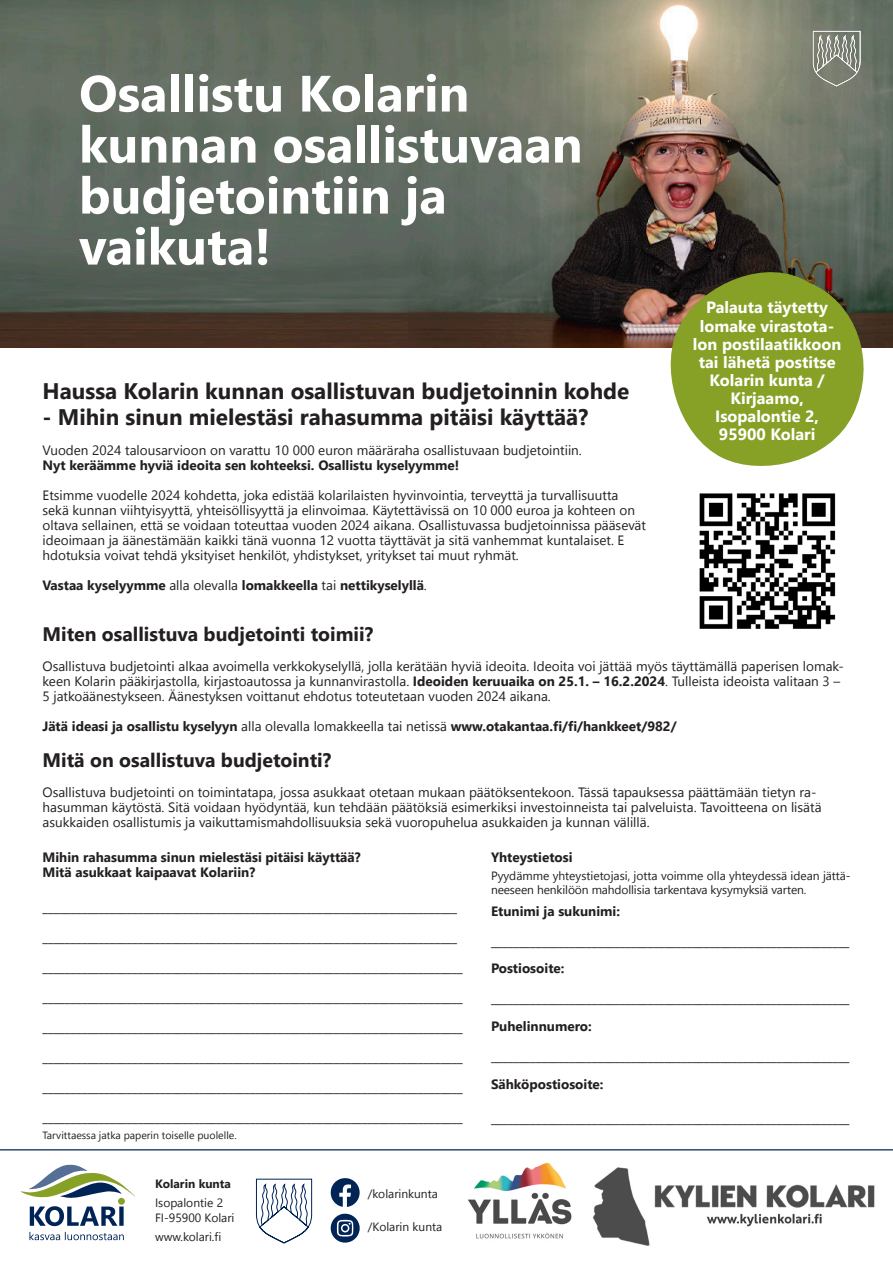
<style>
.page{position:relative;width:893px;height:1263px;background:#fff}
.page>*{position:absolute;margin:0;border:0;box-sizing:border-box;transform-origin:0 0}
.t1{font:700 51px/51px "Nirmala UI";color:#fff}
.t2{font:700 22.5px "Nirmala UI";color:#231f20}
.t3{font:700 19.5px "Nirmala UI";color:#231f20}
.t4{font:700 16.35px/18.1px "Nirmala UI";color:#fff;text-align:center}
.t5{font:13.5px/15px "Nirmala UI";color:#231f20}
.t6{font:700 13.5px/15px "Nirmala UI";color:#231f20}
.t7{font:12px/13.5px "Nirmala UI";color:#231f20}
.t8{font:700 12px "Nirmala UI";color:#231f20}
.t9{font:10.5px "Nirmala UI";color:#231f20}
.s1{font-weight:700}
.s2{font-weight:400}
</style>
<div class="page">
<img style="left:0;top:0;width:893px;height:348px">
<img style="left:813px;top:31px;width:48px;height:55px">
<img style="left:468px;top:1162px;width:104px;height:77px">
<img style="left:593px;top:1167px;width:282px;height:79px">
<svg style="left:256px;top:1178px;width:57px;height:66px"></svg>
<svg style="left:30px;top:1206px;width:94px;height:20px"></svg>
<svg style="left:29px;top:1232px;width:95px;height:8px"></svg>
<div style="left:118px;top:1198px;width:7px;height:7px;background:#86a126;border-radius:50%"></div>
<svg style="left:20px;top:1164px;width:115px;height:34px"></svg>
<svg style="left:330px;top:1178px;width:30px;height:65px"></svg>
<hr style="left:0;top:1149px;width:893px;height:1px;background:#002456">
<svg style="left:657px;top:256px;width:222px;height:210px;fill:#86a126"></svg>
<img style="left:699px;top:493px;width:137px;height:136px">
<p class="t1" style="left:79px;top:65px;width:505px">Osallistu Kolarin kunnan osallistuvaan budjetointiin ja vaikuta!</p>
<p class="t4" style="left:693px;top:298px;width:150px">Palauta täytetty lomake virastota&shy;lon postilaatikkoon tai lähetä postitse</p>
<p class="t4" style="left:710px;top:370px;width:117px">Kolarin kunta /<br>Kirjaamo,<br>Isopalontie 2,<br>95900 Kolari</p>
<p class="t2" style="left:43px;top:373px;width:588px">Haussa Kolarin kunnan osallistuvan budjetoinnin kohde</p>
<p class="t2" style="left:43px;top:398px;width:547px">- Mihin sinun mielestäsi rahasumma pitäisi käyttää?</p>
<p class="t5" style="left:43px;top:441px;width:541px">Vuoden 2024 talousarvioon on varattu 10 000 euron määräraha osallistuvaan budjetointiin.<br><span class="s1">Nyt keräämme hyviä ideoita sen kohteeksi. Osallistu kyselyymme!</span></p>
<p class="t5" style="left:43px;top:486px;width:605px">Etsimme vuodelle 2024 kohdetta, joka edistää kolarilaisten hyvinvointia, terveyttä ja turvallisuutta sekä kunnan viihtyisyyttä, yhteisöllisyyttä ja elinvoimaa. Käytettävissä on 10 000 euroa ja kohteen on oltava sellainen, että se voidaan toteuttaa vuoden 2024 aikana. Osallistuvassa budjetoinnissa pääsevät ideoimaan ja äänestämään kaikki tänä vuonna 12 vuotta täyttävät ja sitä vanhemmat kuntalaiset. E hdotuksia voivat tehdä yksityiset henkilöt, yhdistykset, yritykset tai muut ryhmät.</p>
<p class="t6" style="left:43px;top:577px;width:386px">Vastaa kyselyymme <span class="s2">alla olevalla</span> lomakkeella <span class="s2">tai</span> nettikyselyllä<span class="s2">.</span></p>
<p class="t3" style="left:43px;top:618px;width:332px">Miten osallistuva budjetointi toimii?</p>
<p class="t5" style="left:43px;top:657px;width:803px">Osallistuva budjetointi alkaa avoimella verkkokyselyllä, jolla kerätään hyviä ideoita. Ideoita voi jättää myös täyttämällä paperisen lomak&shy;keen Kolarin pääkirjastolla, kirjastoautossa ja kunnanvirastolla. <span class="s1">Ideoiden keruuaika on 25.1. – 16.2.2024</span>. Tulleista ideoista valitaan 3 –<br>5 jatkoäänestykseen. Äänestyksen voittanut ehdotus toteutetaan vuoden 2024 aikana.</p>
<p class="t6" style="left:43px;top:718px;width:636px">Jätä ideasi ja osallistu kyselyyn <span class="s2">alla olevalla lomakkeella tai netissä</span> www.otakantaa.fi/fi/hankkeet/982/</p>
<p class="t3" style="left:43px;top:744px;width:290px">Mitä on osallistuva budjetointi?</p>
<p class="t5" style="left:43px;top:783px;width:780px">Osallistuva budjetointi on toimintatapa, jossa asukkaat otetaan mukaan päätöksentekoon. Tässä tapauksessa päättämään tietyn ra&shy;hasumman käytöstä. Sitä voidaan hyödyntää, kun tehdään päätöksiä esimerkiksi investoinneista tai palveluista. Tavoitteena on lisätä asukkaiden osallistumis ja vaikuttamismahdollisuuksia sekä vuoropuhelua asukkaiden ja kunnan välillä.</p>
<p class="t6" style="left:43px;top:849px;width:320px">Mihin rahasumma sinun mielestäsi pitäisi käyttää?<br>Mitä asukkaat kaipaavat Kolariin?</p>
<p class="t6" style="left:43px;top:899px;width:416px">__________________________________________________________________________</p>
<p class="t6" style="left:43px;top:929px;width:416px">__________________________________________________________________________</p>
<p class="t6" style="left:43px;top:959px;width:422px">___________________________________________________________________________</p>
<p class="t6" style="left:43px;top:989px;width:422px">___________________________________________________________________________</p>
<p class="t6" style="left:43px;top:1019px;width:422px">___________________________________________________________________________</p>
<p class="t6" style="left:43px;top:1049px;width:422px">___________________________________________________________________________</p>
<p class="t6" style="left:43px;top:1079px;width:422px">___________________________________________________________________________</p>
<p class="t6" style="left:43px;top:1109px;width:422px">___________________________________________________________________________</p>
<p class="t6" style="left:491px;top:849px;width:83px">Yhteystietosi</p>
<p class="t7" style="left:491px;top:868px;width:361px">Pyydämme yhteystietojasi, jotta voimme olla yhteydessä idean jättä&shy;neeseen henkilöön mahdollisia tarkentava kysymyksiä varten.</p>
<p class="t6" style="left:491px;top:903px;width:131px">Etunimi ja sukunimi:</p>
<p class="t6" style="left:491px;top:933px;width:360px">________________________________________________________________</p>
<p class="t6" style="left:491px;top:960px;width:75px">Postiosoite:</p>
<p class="t6" style="left:491px;top:990px;width:360px">________________________________________________________________</p>
<p class="t6" style="left:491px;top:1018px;width:102px">Puhelinnumero:</p>
<p class="t6" style="left:491px;top:1048px;width:360px">________________________________________________________________</p>
<p class="t6" style="left:491px;top:1076px;width:114px">Sähköpostiosoite:</p>
<p class="t6" style="left:491px;top:1110px;width:360px">________________________________________________________________</p>
<p class="t9" style="left:43px;top:1126px;width:196px">Tarvittaessa jatka paperin toiselle puolelle.</p>
<p class="t8" style="left:155px;top:1174px;width:77px">Kolarin kunta</p>
<p class="t7" style="left:155px;top:1195px;width:70px">Isopalontie 2</p>
<p class="t7" style="left:155px;top:1210px;width:81px">FI-95900 Kolari</p>
<p class="t7" style="left:155px;top:1229px;width:68px">www.kolari.fi</p>
<p class="t7" style="left:368px;top:1186px;width:72px">/kolarinkunta</p>
<p class="t7" style="left:368px;top:1219px;width:76px">/Kolarin kunta</p>
</div>
